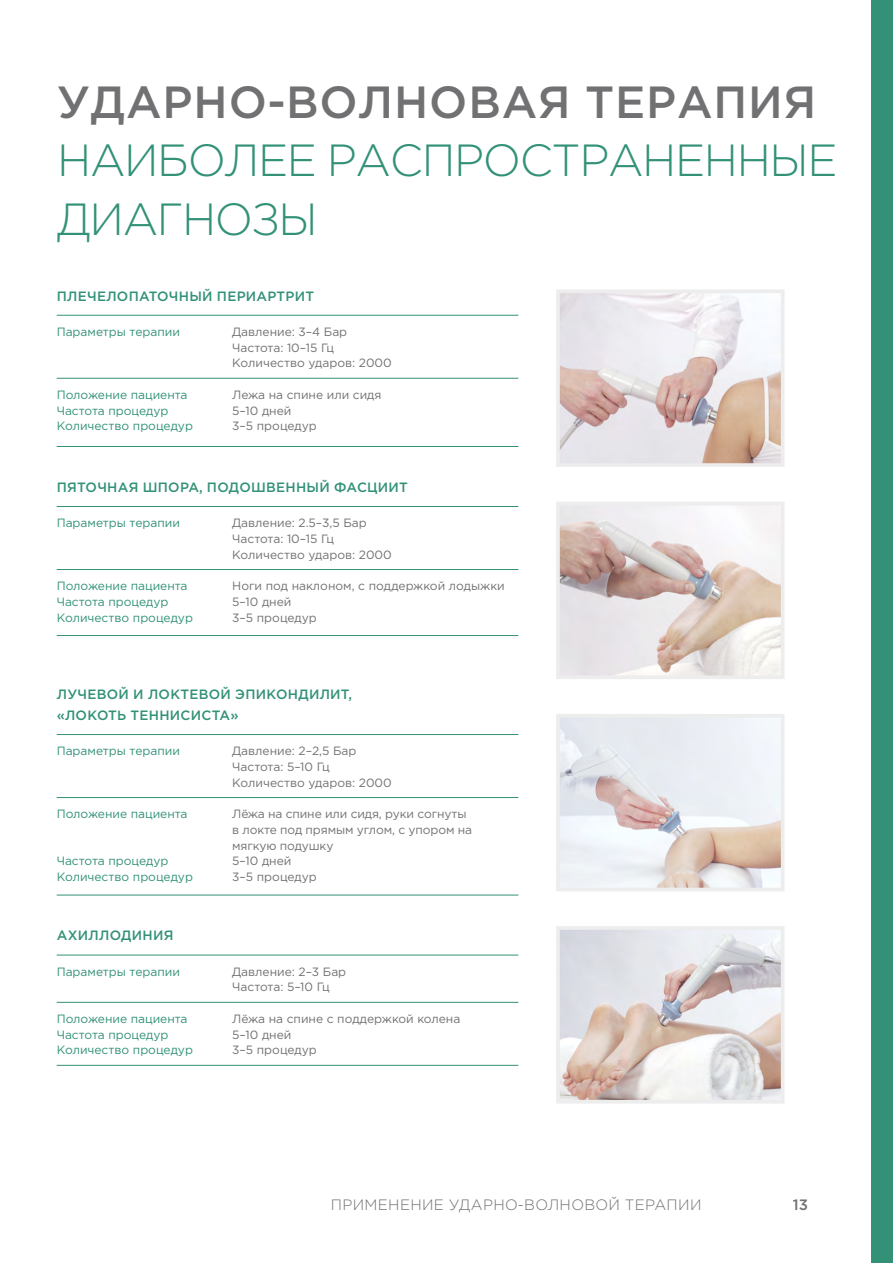
<style>
.page{position:relative;width:893px;height:1263px;background:#fff}
.page>*{position:absolute;margin:0;border:0;box-sizing:border-box;transform-origin:0 0}
.t1{font:300 45px/58.5px "Gotham Pro";letter-spacing:-.03em;color:#329177}
.t2{font:500 45px "Gotham Pro";letter-spacing:.02em;color:#717073}
.t3{font:300 15px "Gotham Pro";letter-spacing:.02em;color:#717073}
.t4{font:500 15px "Gotham Pro";color:#717073}
.t5{font:500 13.5px/21px "Gotham Pro";letter-spacing:.02em;color:#329177}
.t6{font:12px/15.8px "Gotham Pro";color:#717073}
.t7{font:12px "Gotham Pro";color:#329177}
</style>
<div class="page">
<svg style="left:556px;top:290px;width:229px;height:177px"></svg>
<svg style="left:556px;top:502px;width:229px;height:177px"></svg>
<svg style="left:556px;top:714px;width:229px;height:177px"></svg>
<svg style="left:556px;top:926px;width:229px;height:178px"></svg>
<hr style="left:57px;top:315px;width:461px;height:1px;background:#329177">
<hr style="left:57px;top:378px;width:461px;height:1px;background:#329177">
<hr style="left:57px;top:446px;width:461px;height:1px;background:#329177">
<hr style="left:57px;top:506px;width:461px;height:1px;background:#329177">
<hr style="left:57px;top:569px;width:461px;height:1px;background:#329177">
<hr style="left:57px;top:635px;width:461px;height:1px;background:#329177">
<hr style="left:57px;top:734px;width:461px;height:1px;background:#329177">
<hr style="left:57px;top:797px;width:461px;height:1px;background:#329177">
<hr style="left:57px;top:895px;width:461px;height:1px;background:#329177">
<hr style="left:57px;top:955px;width:461px;height:1px;background:#329177">
<hr style="left:57px;top:1002px;width:461px;height:1px;background:#329177">
<hr style="left:57px;top:1065px;width:461px;height:1px;background:#329177">
<div style="left:872px;top:0;width:21px;height:1263px;background:#329177"></div>
<h1 class="t2" style="left:57px;top:76px;width:761px">УДАРНО-ВОЛНОВАЯ ТЕРАПИЯ</h1>
<h1 class="t1" style="left:57px;top:132px;width:782px">НАИБОЛЕЕ РАСПРОСТРАНЕННЫЕ<br>ДИАГНОЗЫ</h1>
<p class="t5" style="left:57px;top:285px;width:259px">ПЛЕЧЕЛОПАТОЧНЫЙ ПЕРИАРТРИТ</p>
<p class="t7" style="left:57px;top:325px;width:125px">Параметры терапии</p>
<p class="t6" style="left:232px;top:324px;width:161px">Давление: 3–4 Бар<br>Частота: 10–15 Гц<br>Количество ударов: 2000</p>
<p class="t7" style="left:57px;top:388px;width:132px">Положение пациента</p>
<p class="t6" style="left:232px;top:387px;width:151px">Лежа на спине или сидя</p>
<p class="t7" style="left:57px;top:404px;width:113px">Частота процедур</p>
<p class="t6" style="left:232px;top:402px;width:61px">5–10 дней</p>
<p class="t7" style="left:57px;top:419px;width:138px">Количество процедур</p>
<p class="t6" style="left:232px;top:418px;width:86px">3–5 процедур</p>
<p class="t5" style="left:57px;top:476px;width:353px">ПЯТОЧНАЯ ШПОРА, ПОДОШВЕННЫЙ ФАСЦИИТ</p>
<p class="t7" style="left:57px;top:516px;width:125px">Параметры терапии</p>
<p class="t6" style="left:232px;top:515px;width:161px">Давление: 2.5–3,5 Бар<br>Частота: 10–15 Гц<br>Количество ударов: 2000</p>
<p class="t7" style="left:57px;top:579px;width:132px">Положение пациента</p>
<p class="t6" style="left:232px;top:578px;width:274px">Ноги под наклоном, с поддержкой лодыжки</p>
<p class="t7" style="left:57px;top:595px;width:113px">Частота процедур</p>
<p class="t6" style="left:232px;top:594px;width:61px">5–10 дней</p>
<p class="t7" style="left:57px;top:611px;width:138px">Количество процедур</p>
<p class="t6" style="left:232px;top:609px;width:86px">3–5 процедур</p>
<p class="t5" style="left:57px;top:683px;width:297px">ЛУЧЕВОЙ И ЛОКТЕВОЙ ЭПИКОНДИЛИТ, «ЛОКОТЬ ТЕННИСИСТА»</p>
<p class="t7" style="left:57px;top:744px;width:125px">Параметры терапии</p>
<p class="t6" style="left:232px;top:743px;width:161px">Давление: 2–2,5 Бар<br>Частота: 5–10 Гц<br>Количество ударов: 2000</p>
<p class="t7" style="left:57px;top:807px;width:132px">Положение пациента</p>
<p class="t6" style="left:232px;top:806px;width:241px">Лёжа на спине или сидя, руки согнуты в локте под прямым углом, с упором на мягкую подушку</p>
<p class="t7" style="left:57px;top:854px;width:113px">Частота процедур</p>
<p class="t6" style="left:232px;top:853px;width:61px">5–10 дней</p>
<p class="t7" style="left:57px;top:870px;width:138px">Количество процедур</p>
<p class="t6" style="left:232px;top:869px;width:86px">3–5 процедур</p>
<p class="t5" style="left:57px;top:925px;width:118px">АХИЛЛОДИНИЯ</p>
<p class="t7" style="left:57px;top:965px;width:125px">Параметры терапии</p>
<p class="t6" style="left:232px;top:963px;width:116px">Давление: 2–3 Бар<br>Частота: 5–10 Гц</p>
<p class="t7" style="left:57px;top:1012px;width:132px">Положение пациента</p>
<p class="t6" style="left:232px;top:1011px;width:230px">Лёжа на спине с поддержкой колена</p>
<p class="t7" style="left:57px;top:1028px;width:113px">Частота процедур</p>
<p class="t6" style="left:232px;top:1026px;width:61px">5–10 дней</p>
<p class="t7" style="left:57px;top:1043px;width:138px">Количество процедур</p>
<p class="t6" style="left:232px;top:1042px;width:86px">3–5 процедур</p>
<p class="t3" style="left:331px;top:1197px;width:372px">ПРИМЕНЕНИЕ УДАРНО-ВОЛНОВОЙ ТЕРАПИИ</p>
<p class="t4" style="left:793px;top:1196px;width:17px">13</p>
</div>
